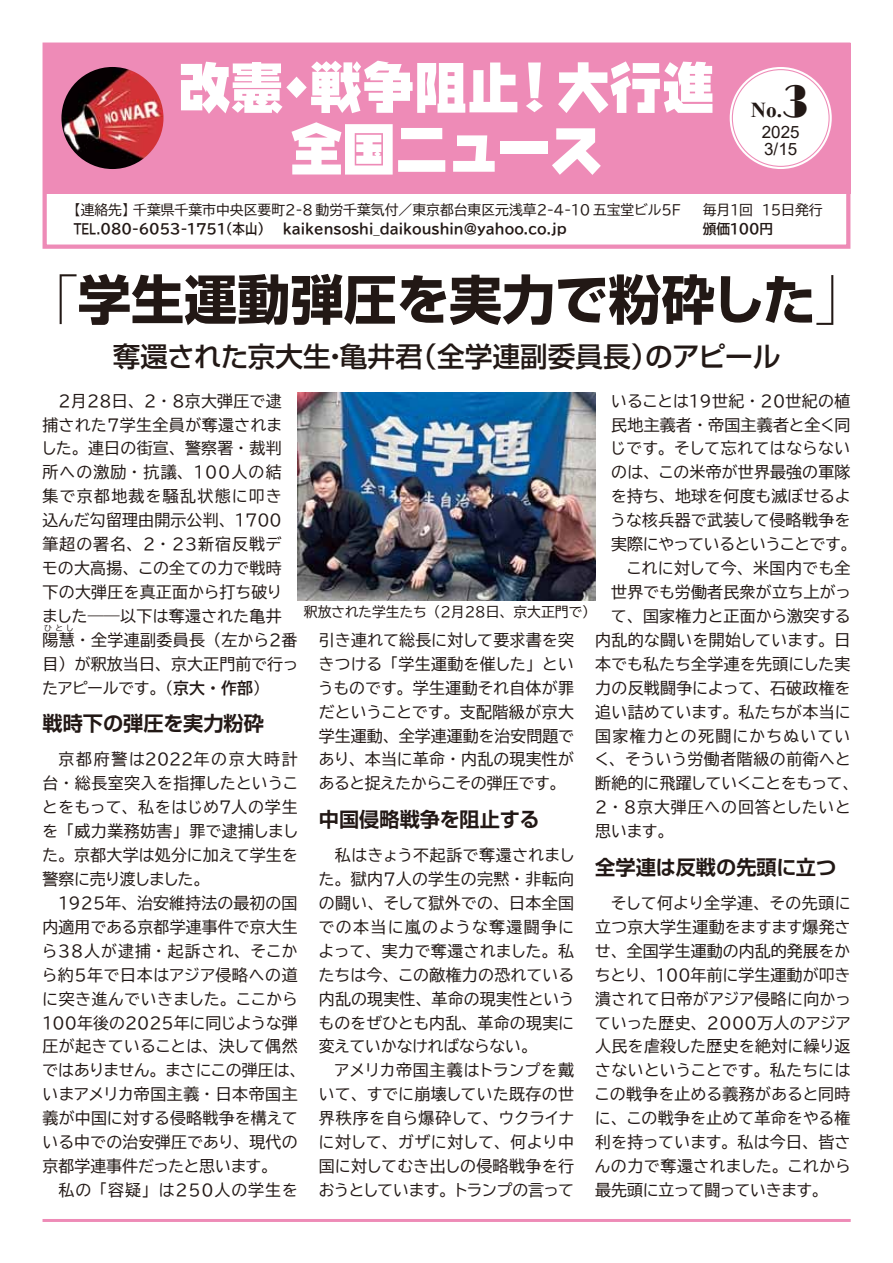
<style>
.page{position:relative;width:893px;height:1263px;background:#fff}
.page>*{position:absolute;margin:0;border:0;box-sizing:border-box;transform-origin:0 0}
.t1{font:55.35px/61.7px "NIS Z10 83 pv RKSJ H";color:#fff;text-align:center;scale:.95 1}
.t2{font:700 53.1px "Shin Go Pr 6";color:#221815}
.t3{font:500 27.6px "Shin Go Pr 6";color:#221815}
.t4{font:700 21.3px "Times New Roman";color:#221815}
.t5{font:700 20.25px "Shin Go Pr 6 De";color:#221815}
.t6{font:16.95px/17px "Arial";color:#221815}
.t7{font:15.9px/23.9px "BIZ UDP Gothic";letter-spacing:.015em;color:#221815;text-align:justify}
.t8{font:15.9px "BIZ UDP Gothic";letter-spacing:.035em;color:#221815}
.t9{font:15.9px "BIZ UDP Gothic";letter-spacing:.055em;color:#221815}
.t10{font:15.9px "BIZ UDP Gothic";letter-spacing:.045em;color:#221815}
.t11{font:15.9px "BIZ UDP Gothic";letter-spacing:.085em;color:#221815}
.t12{font:15.9px "BIZ UDP Gothic";letter-spacing:.06em;color:#221815}
.t13{font:13.8px "BIZ UDP Gothic";color:#221815}
.t14{font:13.8px "BIZ UDP Gothic Bold";color:#221815;scale:.8 1}
.t15{font:13.8px "BIZ UDP Gothic Bold";color:#221815}
.t16{font:7.95px "BIZ UDP Gothic";color:#221815}
.s1{font-family:"Broadway";font-weight:400;font-size:46.8px}
.s2{font-family:"Arial Narrow";font-weight:700}
.s3{font-weight:300;font-stretch:expanded}
.s4{font-family:"BIZ UDP Gothic Bold"}
</style>
<div class="page">
<hr style="left:43px;top:1219px;width:808px;height:3px;background:#ee8bb7">
<div style="left:44px;top:43px;width:806px;height:150px;background:#ee8bb7"></div>
<div style="left:43px;top:43px;width:807px;height:206px;border:4px solid #ee8bb7"></div>
<div style="left:730px;top:67px;width:102px;height:102px;background:#fff;border-radius:50%"></div>
<img style="left:61px;top:67px;width:102px;height:102px;border-radius:51px">
<img style="left:298px;top:393px;width:297px;height:207px">
<h1 class="t1" style="left:178px;top:53px;width:566px">改憲・戦争阻止！大行進全国ニュース</h1>
<h3 class="t4" style="left:751px;top:95px;width:59px">No.<span class="s1">3</span></h3>
<p class="t6" style="left:762px;top:123px;width:39px">2025<br>3/15</p>
<p class="t13" style="left:74px;top:203px;width:609px">【連絡先】千葉県千葉市中央区要町2-8 動労千葉気付／東京都台東区元浅草2-4-1０五宝堂ビル5F</p>
<p class="t14" style="left:74px;top:222px;width:618px">TEL.080-6053-1751（本山）　　kaikensoshi<span class="s2">_</span>daikoushin@yahoo.co.jp</p>
<p class="t13" style="left:703px;top:203px;width:122px">毎月１回　１５日発行</p>
<p class="t15" style="left:703px;top:222px;width:72px">頒価１００円</p>
<h2 class="t2" style="left:25px;top:257px;width:845px"><span class="s3">「</span>学生運動弾圧を実力で粉砕した<span class="s3">」</span></h2>
<h3 class="t3" style="left:113px;top:334px;width:669px">奪還された京大生・亀井君（全学連副委員長）のアピール</h3>
<p class="t7" style="left:43px;top:389px;width:241px;text-indent:16px">２月２８日、２・８京大弾圧で逮捕された７学生全員が奪還されました。連日の街宣、警察署・裁判所への激励・抗議、１００人の結集で京都地裁を騒乱状態に叩き込んだ勾留理由開示公判、１７００筆超の署名、２・２３新宿反戦デモの大高揚、この全ての力で戦時下の大弾圧を真正面から打ち破りました――以下は奪還された亀井</p>
<p class="t13" style="left:304px;top:604px;width:287px">釈放された学生たち（２月２８日、京大正門で）</p>
<p class="t16" style="left:44px;top:624px;width:30px">ひとし</p>
<p class="t7" style="left:43px;top:652px;width:257px">目）が釈放当日、京大正門前で行ったアピールです。（<span class="s4">京大・作部</span>）</p>
<p class="t5" style="left:43px;top:707px;width:223px">戦時下の弾圧を実力粉砕</p>
<p class="t7" style="left:43px;top:747px;width:257px;text-indent:16px">京都府警は2022年の京大時計台・総長室突入を指揮したということをもって、私をはじめ7人の学生を「威力業務妨害」罪で逮捕しました。京都大学は処分に加えて学生を警察に売り渡しました。</p>
<p class="t7" style="left:43px;top:891px;width:258px;text-indent:16px">１９２５年、治安維持法の最初の国内適用である京都学連事件で京大生ら３８人が逮捕・起訴され、そこから約５年で日本はアジア侵略への道に突き進んでいきました。ここから１００年後の２０２５年に同じような弾圧が起きていることは、決して偶然ではありません。まさにこの弾圧は、いまアメリカ帝国主義・日本帝国主義が中国に対する侵略戦争を構えている中での治安弾圧であり、現代の京都学連事件だったと思います。</p>
<p class="t12" style="left:58px;top:1182px;width:241px">私の「容疑」は２５０人の学生を</p>
<p class="t7" style="left:43px;top:628px;width:257px">陽慧・全学連副委員長（左から２番</p>
<p class="t7" style="left:319px;top:628px;width:257px">引き連れて総長に対して要求書を突きつける「学生運動を催した」というものです。学生運動それ自体が罪だということです。支配階級が京大学生運動、全学連運動を治安問題であり、本当に革命・内乱の現実性があると捉えたからこその弾圧です。</p>
<p class="t5" style="left:319px;top:802px;width:222px">中国侵略戦争を阻止する</p>
<p class="t7" style="left:319px;top:843px;width:257px;text-indent:16px">私はきょう不起訴で奪還されました。獄内７人の学生の完黙・非転向の闘い、そして獄外での、日本全国での本当に嵐のような奪還闘争によって、実力で奪還されました。私たちは今、この敵権力の恐れている内乱の現実性、革命の現実性というものをぜひとも内乱、革命の現実に変えていかなければならない。</p>
<p class="t7" style="left:319px;top:1058px;width:257px;text-indent:16px">アメリカ帝国主義はトランプを戴いて、すでに崩壊していた既存の世界秩序を自ら爆砕して、ウクライナに対して、ガザに対して、何より中国に対してむき出しの侵略戦争を行おうとしています。トランプの言って</p>
<p class="t7" style="left:611px;top:389px;width:241px">いることは１９世紀・２０世紀の植</p>
<p class="t7" style="left:611px;top:413px;width:241px">民地主義者・帝国主義者と全く同</p>
<p class="t10" style="left:611px;top:440px;width:241px">じです。そして忘れてはならない</p>
<p class="t7" style="left:611px;top:460px;width:241px">のは、この米帝が世界最強の軍隊</p>
<p class="t7" style="left:611px;top:484px;width:241px">を持ち、地球を何度も滅ぼせるよ</p>
<p class="t7" style="left:611px;top:508px;width:241px">うな核兵器で武装して侵略戦争を</p>
<p class="t7" style="left:611px;top:532px;width:240px">実際にやっているということです。</p>
<p class="t8" style="left:627px;top:560px;width:225px">これに対して今、米国内でも全</p>
<p class="t7" style="left:611px;top:580px;width:241px">世界でも労働者民衆が立ち上がっ</p>
<p class="t7" style="left:611px;top:604px;width:241px">て、国家権力と正面から激突する</p>
<p class="t7" style="left:595px;top:628px;width:257px">内乱的な闘いを開始しています。日</p>
<p class="t7" style="left:595px;top:652px;width:257px">本でも私たち全学連を先頭にした実</p>
<p class="t7" style="left:595px;top:676px;width:257px">力の反戦闘争によって、石破政権を</p>
<p class="t7" style="left:595px;top:700px;width:257px">追い詰めています。私たちが本当に</p>
<p class="t11" style="left:595px;top:727px;width:257px">国家権力との死闘にかちぬいてい</p>
<p class="t8" style="left:595px;top:751px;width:257px">く、そういう労働者階級の前衛へと</p>
<p class="t7" style="left:595px;top:771px;width:258px">断絶的に飛躍していくことをもって、</p>
<p class="t9" style="left:595px;top:799px;width:257px">２・８京大弾圧への回答としたいと</p>
<p class="t7" style="left:595px;top:819px;width:73px">思います。</p>
<p class="t5" style="left:595px;top:850px;width:242px">全学連は反戦の先頭に立つ</p>
<p class="t7" style="left:595px;top:891px;width:257px;text-indent:16px">そして何より全学連、その先頭に立つ京大学生運動をますます爆発させ、全国学生運動の内乱的発展をかちとり、１００年前に学生運動が叩き潰されて日帝がアジア侵略に向かっていった歴史、２０００万人のアジア人民を虐殺した歴史を絶対に繰り返さないということです。私たちにはこの戦争を止める義務があると同時に、この戦争を止めて革命をやる権利を持っています。私は今日、皆さんの力で奪還されました。これから最先頭に立って闘っていきます。</p>
</div>
